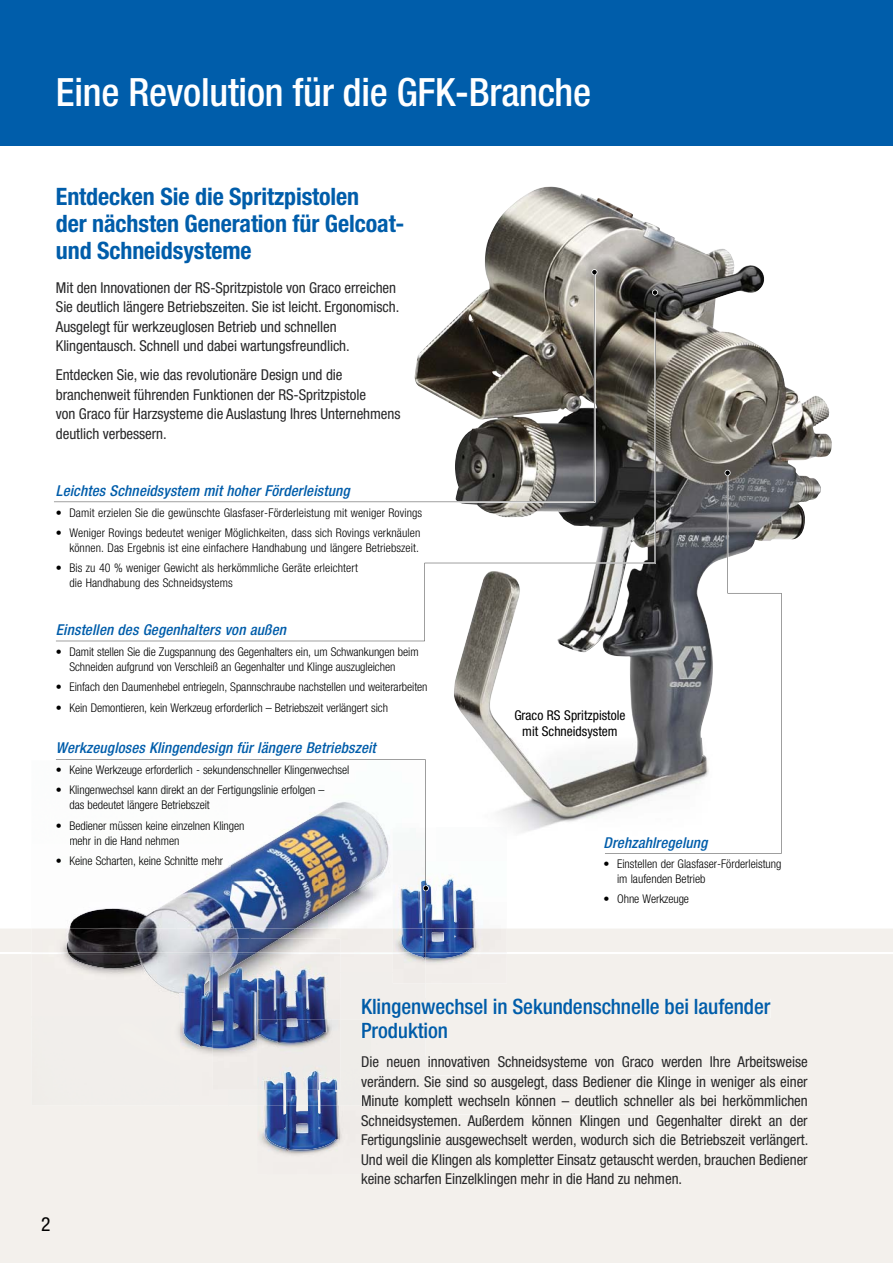
<style>
.page{position:relative;width:893px;height:1263px;background:#fff}
.page>*{position:absolute;margin:0;border:0;box-sizing:border-box;transform-origin:0 0}
.t1{font:500 condensed 39px "Helvetica Neue LT Std";letter-spacing:-.005em;color:#fff}
.t2{font:700 condensed 24px/27px "Helvetica Neue LT Std";letter-spacing:-.005em;color:#005daa}
.t3{font:500 condensed 21.15px/24px "Helvetica Neue LT Std";letter-spacing:-.005em;color:#005daa}
.t4{font:condensed 19.5px "Helvetica Neue LT Std";color:#000}
.t5{font:condensed 15px/19.5px "Helvetica Neue LT Std";letter-spacing:-.005em;color:#282829}
.t6{font:italic 500 condensed 15px "Helvetica Neue LT Std";letter-spacing:.01em;color:#005daa}
.t7{font:condensed 13.5px/16.5px "Helvetica Neue LT Std";color:#000;text-align:center}
.t8{font:300 condensed 12px/15px "Helvetica Neue LT Std";letter-spacing:-.005em;color:#000}
.s1{color:#005ca8}
.s2{color:#005ba8}
.s3{color:#005ca9}
.s4{color:#005ba7}
.s5{color:#282729}
</style>
<div class="page">
<div style="left:0;top:929px;width:893px;height:334px;background:#f3f0ec"></div>
<div style="left:426px;top:999px;width:344px;height:19px;background:#f3f0ec"></div>
<div style="left:426px;top:1023px;width:21px;height:15px;background:#f3f0ec"></div>
<div style="left:426px;top:1056px;width:382px;height:14px;background:#f3f0ec"></div>
<div style="left:426px;top:1075px;width:382px;height:14px;background:#f3f0ec"></div>
<div style="left:371px;top:1114px;width:437px;height:14px;background:#f3f0ec"></div>
<div style="left:371px;top:1134px;width:437px;height:14px;background:#f3f0ec"></div>
<div style="left:371px;top:1154px;width:437px;height:13px;background:#f3f0ec"></div>
<img style="left:503px;top:816px;width:90px;height:16px">
<img style="left:454px;top:186px;width:378px;height:630px">
<div style="left:0;top:0;width:893px;height:145px;background:#005daa"></div>
<hr style="left:0;top:952px;width:893px;height:2px;background:#fff">
<div style="left:31px;top:928px;width:148px;height:177px;background:#f1eeeb"></div>
<img style="left:296px;top:928px;width:97px;height:44px">
<div style="left:179px;top:1008px;width:49px;height:97px;background:#f2eeeb"></div>
<div style="left:340px;top:972px;width:86px;height:123px;background:#f1eeeb"></div>
<img style="left:228px;top:1090px;width:37px;height:15px">
<img style="left:362px;top:999px;width:64px;height:19px">
<img style="left:371px;top:1023px;width:55px;height:15px">
<img style="left:371px;top:1056px;width:55px;height:14px">
<img style="left:371px;top:1075px;width:55px;height:14px">
<img style="left:31px;top:952px;width:362px;height:2px">
<img style="left:177px;top:908px;width:53px;height:20px">
<img style="left:69px;top:908px;width:108px;height:20px">
<img style="left:230px;top:908px;width:130px;height:20px">
<img style="left:65px;top:928px;width:185px;height:80px">
<img style="left:250px;top:928px;width:46px;height:11px">
<img style="left:182px;top:1008px;width:31px;height:40px">
<img style="left:68px;top:952px;width:145px;height:2px">
<img style="left:280px;top:939px;width:60px;height:80px">
<img style="left:213px;top:1048px;width:44px;height:42px">
<img style="left:280px;top:952px;width:60px;height:2px">
<img style="left:213px;top:939px;width:67px;height:109px">
<img style="left:257px;top:968px;width:69px;height:51px">
<svg style="left:257px;top:980px;width:1px;height:17px"></svg>
<img style="left:257px;top:1105px;width:114px;height:70px">
<img style="left:362px;top:1114px;width:9px;height:14px">
<img style="left:362px;top:1134px;width:9px;height:14px">
<svg style="left:362px;top:1154px;width:9px;height:13px"></svg>
<div style="left:362px;top:1173px;width:319px;height:14px;background:#f3f0ec"></div>
<div style="left:339px;top:1019px;width:32px;height:86px;background:#efede9"></div>
<div style="left:362px;top:1095px;width:446px;height:14px;background:#f3f0ec"></div>
<img style="left:257px;top:1019px;width:83px;height:71px">
<img style="left:275px;top:1019px;width:33px;height:8px">
<svg style="left:257px;top:1019px;width:2px;height:16px"></svg>
<img style="left:265px;top:1090px;width:74px;height:60px">
<img style="left:265px;top:1070px;width:71px;height:20px">
<img style="left:393px;top:874px;width:114px;height:109px">
<img style="left:503px;top:828px;width:4px;height:4px">
<img style="left:475px;top:952px;width:32px;height:2px">
<img style="left:393px;top:952px;width:8px;height:2px">
<img style="left:426px;top:878px;width:49px;height:80px">
<img style="left:426px;top:952px;width:39px;height:2px">
<img style="left:401px;top:908px;width:25px;height:51px">
<svg style="left:410px;top:952px;width:16px;height:2px"></svg>
<svg style="left:426px;top:885px;width:3px;height:6px"></svg>
<svg style="left:56px;top:759px;width:370px;height:149px"></svg>
<svg style="left:652px;top:290px;width:6px;height:6px"></svg>
<svg style="left:591px;top:269px;width:6px;height:6px"></svg>
<svg style="left:54px;top:272px;width:541px;height:230px"></svg>
<svg style="left:56px;top:312px;width:599px;height:329px"></svg>
<svg style="left:725px;top:470px;width:6px;height:2px"></svg>
<svg style="left:605px;top:472px;width:176px;height:382px"></svg>
<h1 class="t1" style="left:56px;top:78px;width:537px">Eine Revolution für die GFK-Branche</h1>
<h2 class="t2" style="left:56px;top:185px;width:350px">Entdecken Sie die Spritzpistolen<br>der nächsten Generation für Gelcoat&shy;und Schneidsysteme</h2>
<p class="t5" style="left:56px;top:280px;width:345px">Mit den Innovationen der RS-Spritzpistole von Graco erreichen Sie deutlich längere Betriebszeiten. Sie ist leicht. Ergonomisch.<br>Ausgelegt für werkzeuglosen Betrieb und schnellen Klingentausch. Schnell und dabei wartungsfreundlich.</p>
<p class="t5" style="left:56px;top:367px;width:346px">Entdecken Sie, wie das revolutionäre Design und die branchenweit führenden Funktionen der RS-Spritzpistole<br>von Graco für Harzsysteme die Auslastung Ihres Unternehmens deutlich verbessern.</p>
<p class="t6" style="left:56px;top:486px;width:295px">Leichtes Schneidsystem mit hoher Förderleistung</p>
<p class="t8" style="left:56px;top:506px;width:368px">• Damit erzielen Sie die gewünschte Glasfaser-Förderleistung mit weniger Rovings</p>
<p class="t8" style="left:56px;top:527px;width:366px;text-align:right">• Weniger Rovings bedeutet weniger Möglichkeiten, dass sich Rovings verknäulen können. Das Ergebnis ist eine einfachere Handhabung und längere Betriebszeit.</p>
<p class="t8" style="left:69px;top:562px;width:290px;text-indent:-14px">• Bis zu 40 % weniger Gewicht als herkömmliche Geräte erleichtert die Handhabung des Schneidsystems</p>
<p class="t6" style="left:56px;top:625px;width:232px">Einstellen des Gegenhalters von außen</p>
<p class="t8" style="left:69px;top:645px;width:351px;text-indent:-14px">• Damit stellen Sie die Zugspannung des Gegenhalters ein, um Schwankungen beim<br>Schneiden aufgrund von Verschleiß an Gegenhalter und Klinge auszugleichen</p>
<p class="t8" style="left:56px;top:681px;width:373px">• Einfach den Daumenhebel entriegeln, Spannschraube nachstellen und weiterarbeiten</p>
<p class="t8" style="left:56px;top:701px;width:334px">• Kein Demontieren, kein Werkzeug erforderlich – Betriebszeit verlängert sich</p>
<p class="t6" style="left:56px;top:743px;width:321px">Werkzeugloses Klingendesign für längere Betriebszeit</p>
<p class="t8" style="left:56px;top:764px;width:295px">• Keine Werkzeuge erforderlich - sekundenschneller Klingenwechsel</p>
<p class="t8" style="left:69px;top:784px;width:257px;text-indent:-14px">• Klingenwechsel kann direkt an der Fertigungslinie erfolgen – das bedeutet längere Betriebszeit</p>
<p class="t8" style="left:69px;top:819px;width:177px;text-indent:-14px">• Bediener müssen keine einzelnen Klingen mehr in die Hand nehmen</p>
<p class="t8" style="left:56px;top:855px;width:169px">• Keine Scharten, keine Schnitte mehr</p>
<p class="t7" style="left:514px;top:708px;width:113px">Graco RS Spritzpistole mit Schneidsystem</p>
<p class="t6" style="left:604px;top:837px;width:105px">Drehzahlregelung</p>
<p class="t8" style="left:617px;top:858px;width:166px;text-indent:-14px">• Einstellen der Glasfaser-Förderleistung im laufenden Betrieb</p>
<p class="t8" style="left:604px;top:893px;width:87px">• Ohne Werkzeuge</p>
<h3 class="t4" style="left:41px;top:1217px;width:11px">2</h3>
<h3 class="t3" style="left:361px;top:997px;width:411px"><span class="s1">Kl</span><span class="s2">in</span><span class="s1">ge</span><span class="s3">n</span><span class="s1">w</span>echsel in Sekundenschnelle bei laufender<br><span class="s4">P</span><span class="s1">rodukti</span>on</h3>
<p class="t5" style="left:361px;top:1054px;width:449px;text-align:justify;text-indent:67px">innovativen Schneidsysteme von Graco werden Ihre Arbeitsweise verändern. Sie sind so ausgelegt, dass Bediener die Klinge in weniger als einer Minute komplett wechseln können – deutlich schneller als bei herkömmlichen <span class="s5">Sc</span>hneidsystemen. Außerdem können Klingen und Gegenhalter direkt an der Fertigungslinie ausgewechselt werden, wodurch sich die Betriebszeit verlängert.<br>Und weil die Klingen als kompletter Einsatz getauscht werden, brauchen Bediener keine scharfen Einzelklingen mehr in die Hand zu nehmen.</p>
<p class="t5" style="left:361px;top:1054px;width:61px">Die neuen</p>
</div>
